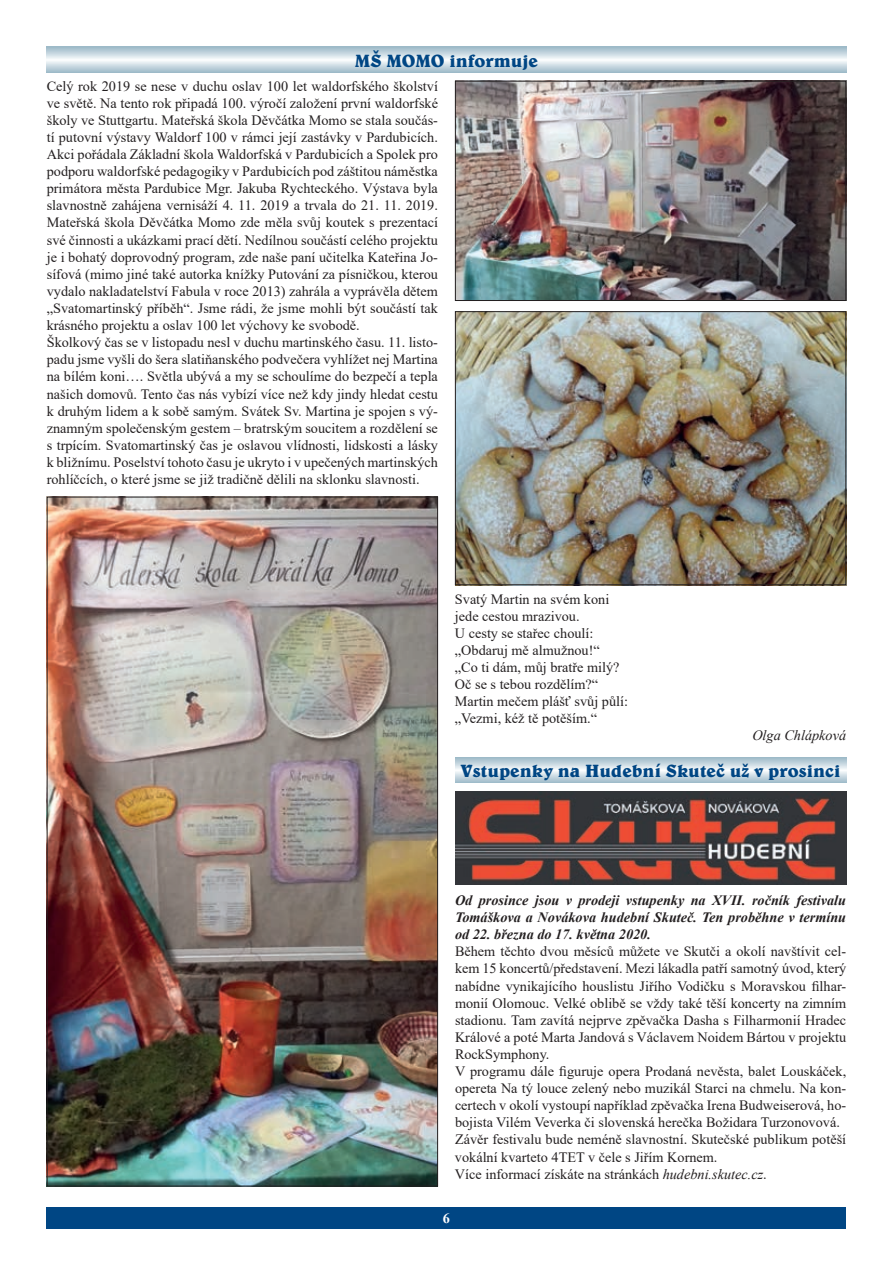
<style>
.page{position:relative;width:893px;height:1263px;background:#fff}
.page>*{position:absolute;margin:0;border:0;box-sizing:border-box;transform-origin:0 0}
.t1{font:700 18px "Belwe AT";color:#004684}
.t2{font:14.25px/17.1px "Times New Roman";color:#231f20}
.t3{font:italic 700 14.25px/17.1px "Times New Roman";color:#231f20;text-align:justify}
.t4{font:italic 14.25px "Times New Roman";color:#231f20}
.t5{font:700 14.25px "Times New Roman";color:#fff}
.s1{font-style:italic}
</style>
<div class="page">
<div style="left:47px;top:1208px;width:799px;height:21px;background:#004684"></div>
<img style="left:457px;top:83px;width:387px;height:216px">
<div style="left:455px;top:81px;width:391px;height:220px;border:1px solid #231f20"></div>
<img style="left:457px;top:313px;width:387px;height:270px">
<div style="left:455px;top:311px;width:391px;height:274px;border:1px solid #231f20"></div>
<img style="left:49px;top:499px;width:387px;height:685px">
<svg style="left:47px;top:47px;width:799px;height:25px"></svg>
<svg style="left:455px;top:757px;width:391px;height:26px"></svg>
<img style="left:455px;top:791px;width:391px;height:94px">
<p class="t1" style="left:355px;top:49px;width:185px">MŠ MOMO informuje</p>
<p class="t2" style="left:47px;top:77px;width:393px">Celý rok 2019 se nese v duchu oslav 100 let waldorfského školství ve světě. Na tento rok připadá 100. výročí založení první waldorfské školy ve Stuttgartu. Mateřská škola Děvčátka Momo se stala součás&shy;tí putovní výstavy Waldorf 100 v rámci její zastávky v Pardubicích.<br>Akci pořádala Základní škola Waldorfská v Pardubicích a Spolek pro podporu waldorfské pedagogiky v Pardubicích pod záštitou náměstka primátora města Pardubice Mgr. Jakuba Rychteckého. Výstava byla slavnostně zahájena vernisáží 4. 11. 2019 a trvala do 21. 11. 2019.<br>Mateřská škola Děvčátka Momo zde měla svůj koutek s prezentací své činnosti a ukázkami prací dětí. Nedílnou součástí celého projektu je i bohatý doprovodný program, zde naše paní učitelka Kateřina Jo&shy;sífová (mimo jiné také autorka knížky Putování za písničkou, kterou vydalo nakladatelství Fabula v roce 2013) zahrála a vyprávěla dětem „Svatomartinský příběh“. Jsme rádi, že jsme mohli být součástí tak krásného projektu a oslav 100 let výchovy ke svobodě.<br>Školkový čas se v listopadu nesl v duchu martinského času. 11. listo&shy;padu jsme vyšli do šera slatiňanského podvečera vyhlížet nej Martina na bílém koni…. Světla ubývá a my se schoulíme do bezpečí a tepla našich domovů. Tento čas nás vybízí více než kdy jindy hledat cestu k druhým lidem a k sobě samým. Svátek Sv. Martina je spojen s vý&shy;znamným společenským gestem – bratrským soucitem a rozdělení se s trpícím. Svatomartinský čas je oslavou vlídnosti, lidskosti a lásky k bližnímu. Poselství tohoto času je ukryto i v upečených martinských rohlíčcích, o které jsme se již tradičně dělili na sklonku slavnosti.</p>
<p class="t2" style="left:455px;top:590px;width:175px">Svatý Martin na svém koni jede cestou mrazivou.<br>U cesty se stařec choulí: „Obdaruj mě almužnou!“<br>„Co ti dám, můj bratře milý?<br>Oč se s tebou rozdělím?“<br>Martin mečem plášť svůj půlí: „Vezmi, kéž tě potěším.“</p>
<p class="t4" style="left:752px;top:726px;width:95px">Olga Chlápková</p>
<p class="t1" style="left:461px;top:759px;width:381px">Vstupenky na Hudební Skuteč už v prosinci</p>
<p class="t3" style="left:455px;top:891px;width:393px">Od prosince jsou v prodeji vstupenky na XVII. ročník festivalu Tomáškova a Novákova hudební Skuteč. Ten proběhne v termínu od 22. března do 17. května 2020.</p>
<p class="t2" style="left:455px;top:942px;width:393px">Během těchto dvou měsíců můžete ve Skutči a okolí navštívit cel&shy;kem 15 koncertů/představení. Mezi lákadla patří samotný úvod, který nabídne vynikajícího houslistu Jiřího Vodičku s Moravskou filhar&shy;monií Olomouc. Velké oblibě se vždy také těší koncerty na zimním stadionu. Tam zavítá nejprve zpěvačka Dasha s Filharmonií Hradec Králové a poté Marta Jandová s Václavem Noidem Bártou v projektu RockSymphony.<br>V programu dále figuruje opera Prodaná nevěsta, balet Louskáček, opereta Na tý louce zelený nebo muzikál Starci na chmelu. Na kon&shy;certech v okolí vystoupí například zpěvačka Irena Budweiserová, ho&shy;bojista Vilém Veverka či slovenská herečka Božidara Turzonovová.<br>Závěr festivalu bude neméně slavnostní. Skutečské publikum potěší vokální kvarteto 4TET v čele s Jiřím Kornem.<br>Více informací získáte na stránkách <span class="s1">hudebni.skutec.cz</span>.</p>
<p class="t5" style="left:443px;top:1208px;width:9px">6</p>
</div>
